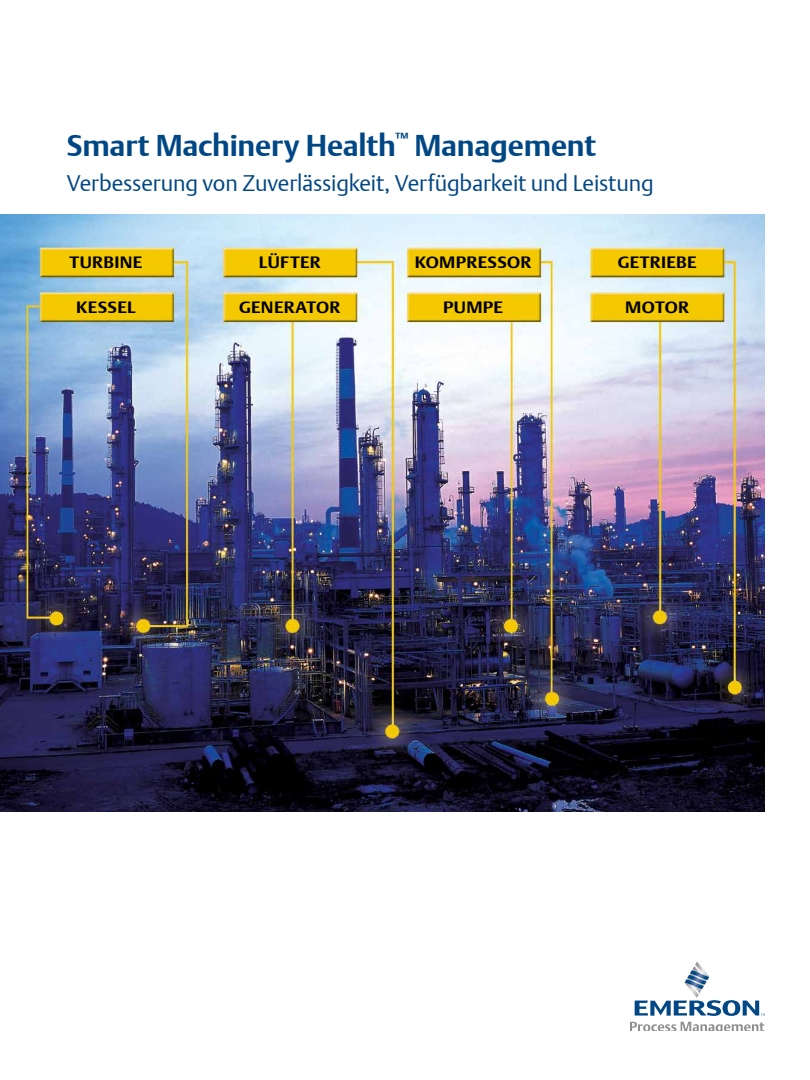
<style>
.page{position:relative;width:810px;height:1080px;background:#fff}
.page>*{position:absolute;margin:0;border:0;box-sizing:border-box;transform-origin:0 0}
.t1{font:700 30px "DTL Argo T";letter-spacing:-.005em;color:#004785}
.t2{font:22.5px "DTL Argo T Light";letter-spacing:-.01em;color:#004785}
.t3{font:700 16.38px "DTL Argo T";letter-spacing:.02em;color:#000;scale:1.1 1}
</style>
<div class="page">
<img style="left:0;top:214px;width:765px;height:598px">
<svg style="left:635px;top:961px;width:130px;height:55px"></svg>
<svg style="left:630px;top:1022px;width:134px;height:9px"></svg>
<h1 class="t1" style="left:67px;top:128px;width:531px">Smart Machinery Health<sup>™</sup> Management</h1>
<h2 class="t2" style="left:67px;top:169px;width:588px">Verbesserung von Zuverlässigkeit, Verfügbarkeit und Leistung</h2>
<p class="t3" style="left:70px;top:253px;width:68px">TURBINE</p>
<p class="t3" style="left:259px;top:253px;width:58px">LÜFTER</p>
<p class="t3" style="left:415px;top:253px;width:108px">KOMPRESSOR</p>
<p class="t3" style="left:76px;top:297px;width:55px">KESSEL</p>
<p class="t3" style="left:239px;top:297px;width:94px">GENERATOR</p>
<p class="t3" style="left:443px;top:297px;width:56px">PUMPE</p>
<p class="t3" style="left:618px;top:253px;width:73px">GETRIEBE</p>
<p class="t3" style="left:625px;top:297px;width:60px">MOTOR</p>
</div>
